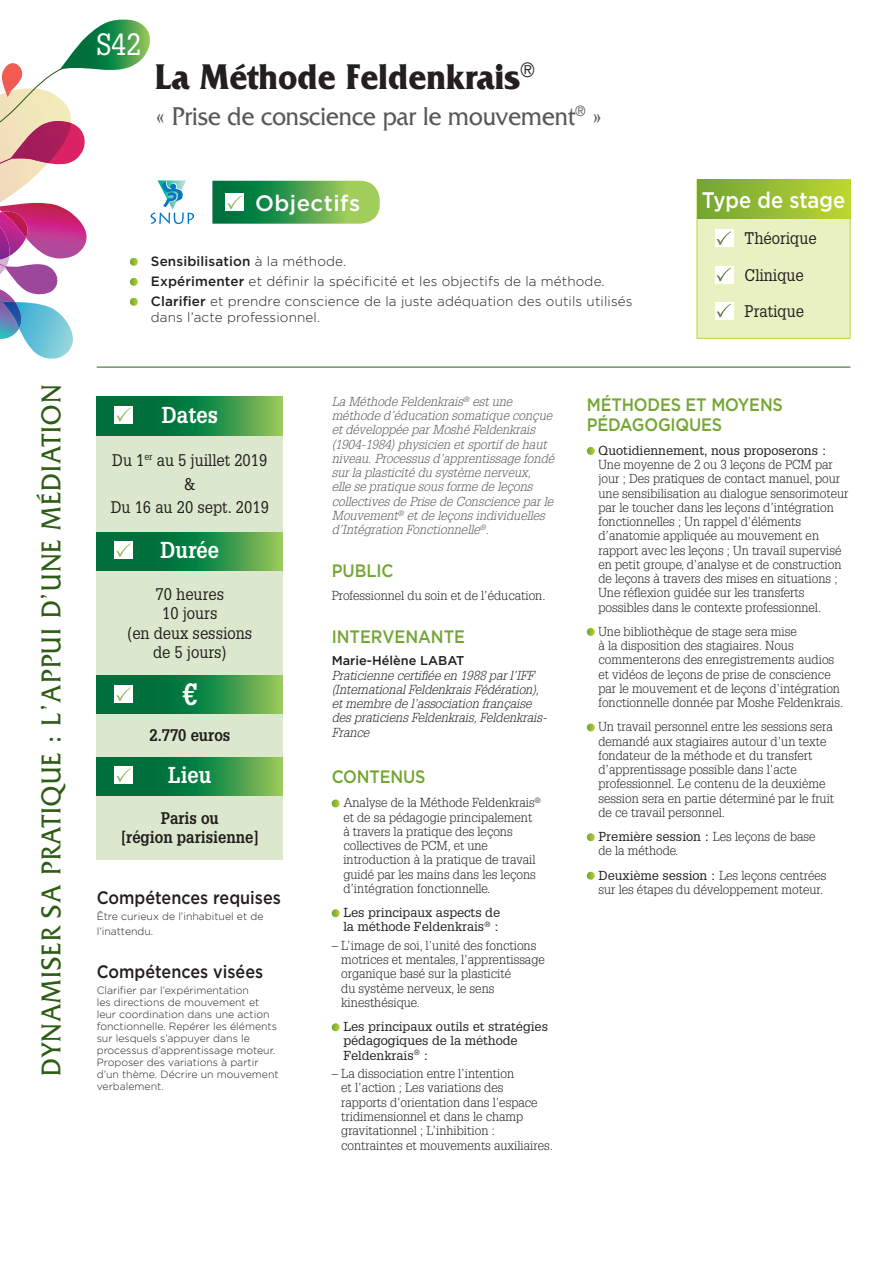
<style>
.page{position:relative;width:893px;height:1263px;background:#fff}
.page>*{position:absolute;margin:0;border:0;box-sizing:border-box;transform-origin:0 0}
.t1{font:700 37.5px "Friz Quadrata Std";color:#231f20;scale:.9 1}
.t2{font:30px "Glypha LT Std";color:#fff;scale:.9 1}
.t3{font:700 30px "Glypha LT Std";color:#fff;scale:.9 1}
.t4{font:28.5px "Friz Quadrata Std";letter-spacing:.05em;color:#2d5c14;scale:.9 1}
.t5{font:27px "Friz Quadrata Std";color:#57585a;scale:.9 1}
.t6{font:700 22.5px "Glypha LT Std";color:#fff;scale:.9 1}
.t7{font:500 22.5px "Gotham";color:#fff;scale:.9 1}
.t8{font:500 22.35px "Gotham";letter-spacing:.02em;color:#fff}
.t9{font:500 18px/19.5px "Gotham";letter-spacing:-.01em;color:#73a532;scale:.9 1}
.t10{font:500 18px "Gotham";color:#231f20;scale:.9 1}
.t11{font:16.5px/19.5px "Glypha LT Std";color:#231f20;text-align:center;scale:.9 1}
.t12{font:700 16.5px/19.5px "Glypha LT Std";color:#231f20;text-align:center;scale:.9 1}
.t13{font:300 13.5px/20px "Gotham";letter-spacing:.01em;color:#231f20}
.t14{font:300 12.75px/14.2px "Glypha LT Std";color:#231f20}
.t15{font:italic 300 12.75px/14.2px "Glypha LT Std";color:#57585a}
.t16{font:italic 300 12.75px/14.2px "Glypha LT Std";color:#231f20}
.t17{font:12.75px/14.2px "Glypha LT Std";color:#231f20}
.t18{font:500 12.75px "Gotham";color:#231f20}
.t19{font:300 10.5px/12px "Gotham";color:#231f20}
.s1{font-weight:500}
.s2{font-weight:400}
</style>
<div class="page">
<div style="left:97px;top:397px;width:186px;height:463px;background:#dce8cd"></div>
<svg style="left:194px;top:397px;width:89px;height:38px;background:#4aa14e"></svg>
<svg style="left:194px;top:532px;width:89px;height:38px;background:#4aa14e"></svg>
<svg style="left:97px;top:675px;width:186px;height:38px;background:#268a46"></svg>
<hr style="left:97px;top:367px;width:753px;height:1px;background:#2d5c14">
<svg style="left:332px;top:799px;width:8px;height:8px"></svg>
<svg style="left:332px;top:909px;width:8px;height:8px"></svg>
<svg style="left:332px;top:1023px;width:8px;height:8px"></svg>
<svg style="left:587px;top:447px;width:8px;height:8px"></svg>
<svg style="left:587px;top:628px;width:8px;height:8px"></svg>
<svg style="left:587px;top:723px;width:8px;height:8px"></svg>
<svg style="left:587px;top:833px;width:8px;height:8px"></svg>
<svg style="left:587px;top:872px;width:8px;height:8px"></svg>
<div style="left:115px;top:685px;width:18px;height:18px;background:#fff"></div>
<svg style="left:116px;top:687px;width:15px;height:14px"></svg>
<svg style="left:97px;top:757px;width:186px;height:38px;background:#258a46"></svg>
<div style="left:115px;top:766px;width:18px;height:18px;background:#fff"></div>
<svg style="left:116px;top:768px;width:15px;height:14px"></svg>
<div style="left:697px;top:180px;width:153px;height:159px;background:#e9f0c1;border:1px solid #bed630"></div>
<div style="left:697px;top:180px;width:153px;height:38px;background:linear-gradient(to right,#72a434,#bdd531)"></div>
<div style="left:715px;top:229px;width:18px;height:18px;background:#fff"></div>
<svg style="left:716px;top:231px;width:15px;height:14px"></svg>
<div style="left:715px;top:266px;width:18px;height:18px;background:#fff"></div>
<svg style="left:716px;top:268px;width:15px;height:14px"></svg>
<div style="left:715px;top:302px;width:18px;height:18px;background:#fff"></div>
<svg style="left:716px;top:304px;width:15px;height:14px"></svg>
<svg style="left:212px;top:181px;width:168px;height:43px;background:#57a75a"></svg>
<svg style="left:0;top:20px;width:194px;height:656px"></svg>
<h3 class="t4" style="left:35px;top:1076px;width:769px;rotate:-90deg">DYNAMISER SA PRATIQUE : L’APPUI D’UNE MÉDIATION</h3>
<h2 class="t2" style="left:97px;top:26px;width:52px">S42</h2>
<h1 class="t1" style="left:155px;top:56px;width:423px">La Méthode Feldenkrais<sup>®</sup></h1>
<h3 class="t5" style="left:155px;top:101px;width:498px">« Prise de conscience par le mouvement<sup>®</sup> »</h3>
<h3 class="t8" style="left:255px;top:189px;width:107px">Objectifs</h3>
<p class="t13" style="left:151px;top:251px;width:483px"><span class="s1">Sensibilisation</span> à la méthode.<br><span class="s1">Expérimenter</span> et définir la spécificité et les objectifs de la méthode.<br><span class="s1">Clarifier</span> et prendre conscience de la juste adéquation des outils utilisés</p>
<p class="t13" style="left:151px;top:306px;width:171px">dans l’acte professionnel.</p>
<h3 class="t7" style="left:702px;top:185px;width:161px">Type de stage</h3>
<p class="t11" style="left:745px;top:220px;width:82px;line-height:36.2px;text-align:left">Théorique<br>Clinique<br>Pratique</p>
<h3 class="t6" style="left:162px;top:401px;width:64px">Dates</h3>
<p class="t11" style="left:111px;top:448px;width:177px;line-height:23.7px">Du 1<sup>er</sup> au 5 juillet 2019 &amp;<br>Du 16 au 20 sept. 2019</p>
<h3 class="t6" style="left:161px;top:536px;width:67px">Durée</h3>
<p class="t11" style="left:127px;top:584px;width:140px">70 heures<br>10 jours<br>(en deux sessions de 5 jours)</p>
<h2 class="t3" style="left:182px;top:675px;width:18px">€</h2>
<p class="t12" style="left:149px;top:725px;width:91px">2.770 euros</p>
<h3 class="t6" style="left:168px;top:761px;width:49px">Lieu</h3>
<p class="t12" style="left:121px;top:808px;width:154px">Paris ou<br>[région parisienne]</p>
<h3 class="t10" style="left:97px;top:886px;width:206px">Compétences requises</h3>
<p class="t19" style="left:97px;top:909px;width:168px;line-height:14.2px">Être curieux de l’inhabituel et de l’inattendu.</p>
<h3 class="t10" style="left:97px;top:960px;width:186px">Compétences visées</h3>
<p class="t19" style="left:97px;top:984px;width:183px">Clarifier par l’expérimentation<br>les directions de mouvement et leur coordination dans une action fonctionnelle. Repérer les éléments sur lesquels s’appuyer dans le processus d’apprentissage moteur.<br>Proposer des variations à partir d’un thème. Décrire un mouvement verbalement.</p>
<p class="t15" style="left:332px;top:395px;width:224px">La Méthode Feldenkrais<sup>®</sup> est une méthode d’éducation somatique conçue et développée par Moshé Feldenkrais (1904-1984) physicien et sportif de haut niveau. Processus d’apprentissage fondé sur la plasticité du système nerveux,<br>elle se pratique sous forme de leçons collectives de Prise de Conscience par le Mouvement<sup>®</sup> et de leçons individuelles d’Intégration Fonctionnelle<sup>®</sup>.</p>
<h3 class="t9" style="left:332px;top:561px;width:70px">PUBLIC</h3>
<p class="t14" style="left:332px;top:589px;width:215px">Professionnel du soin et de l’éducation.</p>
<h3 class="t9" style="left:332px;top:627px;width:150px">INTERVENANTE</h3>
<p class="t18" style="left:332px;top:652px;width:134px">Marie-Hélène LABAT</p>
<p class="t16" style="left:332px;top:668px;width:217px">Praticienne certifiée en 1988 par l’IFF (International Feldenkrais Fédération), et membre de l’association française des praticiens Feldenkrais, Feldenkrais-France</p>
<h3 class="t9" style="left:332px;top:767px;width:106px">CONTENUS</h3>
<p class="t14" style="left:343px;top:796px;width:199px">Analyse de la Méthode Feldenkrais<sup>® </sup>et de sa pédagogie principalement à travers la pratique des leçons collectives de PCM, et une introduction à la pratique de travail guidé par les mains dans les leçons d’intégration fonctionnelle.</p>
<p class="t17" style="left:343px;top:905px;width:158px">Les principaux aspects de la méthode Feldenkrais<sup>®</sup> :</p>
<p class="t14" style="left:341px;top:938px;width:205px;text-indent:-10px">– L’image de soi, l’unité des fonctions motrices et mentales, l’apprentissage organique basé sur la plasticité<br>du système nerveux, le sens kinesthésique.</p>
<p class="t17" style="left:343px;top:1019px;width:206px">Les principaux outils et stratégies pédagogiques de la méthode<br>Feldenkrais<sup>®</sup> :</p>
<p class="t14" style="left:341px;top:1067px;width:213px;text-indent:-10px">– La dissociation entre l’intention<br>et l’action ; Les variations des<br>rapports d’orientation dans l’espace tridimensionnel et dans le champ gravitationnel ; L’inhibition : contraintes et mouvements auxiliaires.</p>
<h3 class="t9" style="left:587px;top:395px;width:219px">MÉTHODES ET MOYENS<br>PÉDAGOGIQUES</h3>
<p class="t17" style="left:598px;top:443px;width:230px">Quotidiennement, nous proposerons :</p>
<p class="t14" style="left:598px;top:458px;width:252px">Une moyenne de 2 ou 3 leçons de PCM par jour ; Des pratiques de contact manuel, pour une sensibilisation au dialogue sensorimoteur par le toucher dans les leçons d’intégration fonctionnelles ; Un rappel d’éléments d’anatomie appliquée au mouvement en rapport avec les leçons ; Un travail supervisé en petit groupe, d’analyse et de construction de leçons à travers des mises en situations ; Une réflexion guidée sur les transferts possibles dans le contexte professionnel.</p>
<p class="t14" style="left:598px;top:624px;width:246px">Une bibliothèque de stage sera mise<br>à la disposition des stagiaires. Nous commenterons des enregistrements audios et vidéos de leçons de prise de conscience par le mouvement et de leçons d’intégration fonctionnelle donnée par Moshe Feldenkrais.</p>
<p class="t14" style="left:598px;top:720px;width:237px">Un travail personnel entre les sessions sera demandé aux stagiaires autour d’un texte fondateur de la méthode et du transfert d’apprentissage possible dans l’acte professionnel. Le contenu de la deuxième session sera en partie déterminé par le fruit de ce travail personnel.</p>
<p class="t14" style="left:598px;top:830px;width:219px"><span class="s2">Première session :</span> Les leçons de base de la méthode.</p>
<p class="t14" style="left:598px;top:868px;width:229px"><span class="s2">Deuxième session :</span> Les leçons centrées sur les étapes du développement moteur.</p>
</div>
